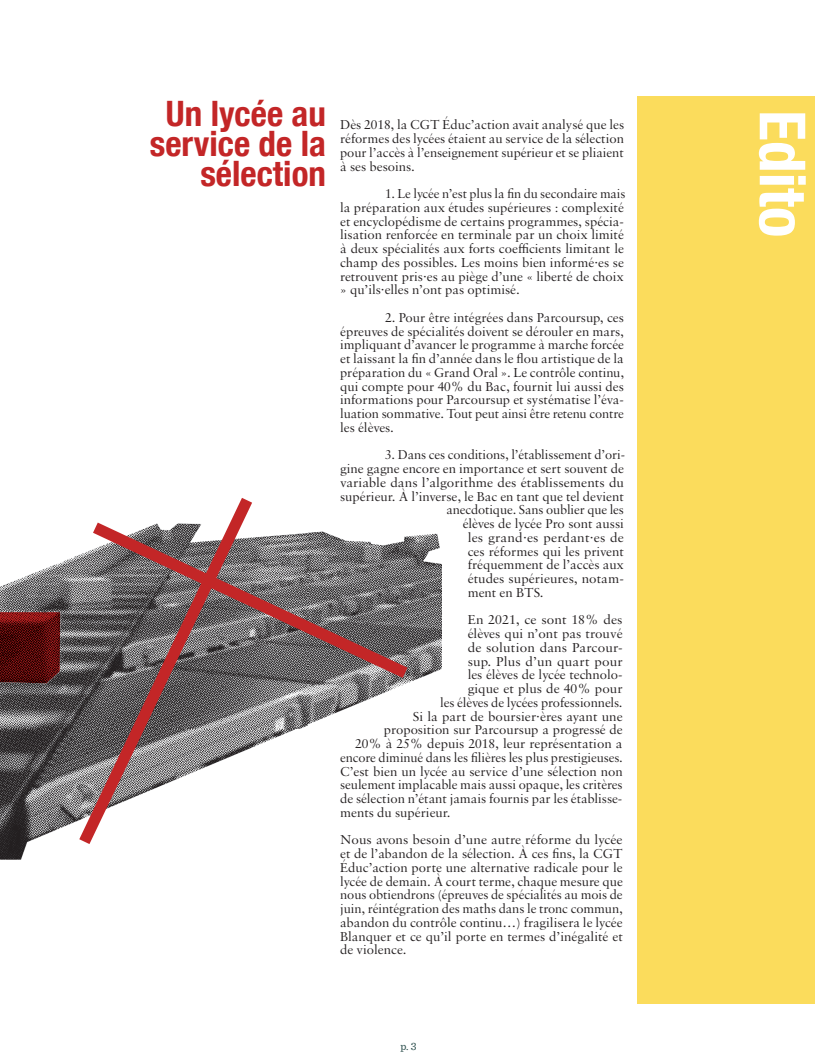
<style>
.page{position:relative;width:815px;height:1063px;background:#fff}
.page>*{position:absolute;margin:0;border:0;box-sizing:border-box;transform-origin:0 0}
.t1{font:700 condensed 63.75px "Helvetica Neue LT Com";color:#fff}
.t2{font:700 condensed 35px/30px "Helvetica Neue LT Com";color:#c32627;text-align:right}
.t3{font:13.75px/13.8px "Sabon MT Pro";color:#231f20;text-align:justify}
.t4{font:11.25px "Sentinel";color:#2a4d4b}
</style>
<div class="page">
<div style="left:638px;top:96px;width:177px;height:907px;background:#fbdc5c"></div>
<img style="left:0;top:533px;width:442px;height:326px">
<svg style="left:252px;top:531px;width:155px;height:147px;background:#7f7172"></svg>
<svg style="left:79px;top:498px;width:173px;height:346px"></svg>
<img style="left:0;top:612px;width:60px;height:71px">
<h2 class="t2" style="left:150px;top:99px;width:178px">Un lycée au service de la sélection</h2>
<p class="t3" style="left:340px;top:118px;width:285px">Dès 2018, la CGT Éduc’action avait analysé que les réformes des lycées étaient au service de la sélection pour l’accès à l’enseignement supérieur et se pliaient à ses besoins.</p>
<p class="t3" style="left:340px;top:187px;width:287px;text-indent:45px">1. Le lycée n’est plus la fin du secondaire mais la préparation aux études supérieures : complexité et encyclopédisme de certains programmes, spécia&shy;lisation renforcée en terminale par un choix limité à deux spécialités aux forts coefficients limitant le champ des possibles. Les moins bien informé·es se retrouvent pris·es au piège d’une « liberté de choix » qu’ils·elles n’ont pas optimisé.</p>
<p class="t3" style="left:340px;top:310px;width:285px;text-indent:45px">2. Pour être intégrées dans Parcoursup, ces épreuves de spécialités doivent se dérouler en mars, impliquant d’avancer le programme à marche forcée et laissant la fin d’année dans le flou artistique de la préparation du « Grand Oral ». Le contrôle continu, qui compte pour 40% du Bac, fournit lui aussi des informations pour Parcoursup et systématise l’éva&shy;luation sommative. Tout peut ainsi être retenu contre les élèves.</p>
<p class="t3" style="left:385px;top:448px;width:241px">3. Dans ces conditions, l’établissement d’ori-</p>
<p class="t3" style="left:340px;top:462px;width:285px">gine gagne encore en importance et sert souvent de</p>
<p class="t3" style="left:340px;top:475px;width:285px">variable dans l’algorithme des établissements du</p>
<p class="t3" style="left:340px;top:489px;width:285px">supérieur. À l’inverse, le Bac en tant que tel devient</p>
<p class="t3" style="left:446px;top:503px;width:179px">anecdotique. Sans oublier que les</p>
<p class="t3" style="left:463px;top:517px;width:163px">élèves de lycée Pro sont aussi</p>
<p class="t3" style="left:468px;top:530px;width:158px">les grand·es perdant·es de</p>
<p class="t3" style="left:468px;top:544px;width:158px">ces réformes qui les privent</p>
<p class="t3" style="left:468px;top:558px;width:158px">fréquemment de l’accès aux</p>
<p class="t3" style="left:468px;top:572px;width:158px">études supérieures, notam-</p>
<p class="t3" style="left:468px;top:585px;width:78px">ment en BTS.</p>
<p class="t3" style="left:468px;top:613px;width:156px">En 2021, ce sont 18% des</p>
<p class="t3" style="left:468px;top:627px;width:157px">élèves qui n’ont pas trouvé</p>
<p class="t3" style="left:468px;top:640px;width:156px">de solution dans Parcour-</p>
<p class="t3" style="left:468px;top:654px;width:157px">sup. Plus d’un quart pour</p>
<p class="t3" style="left:468px;top:668px;width:157px">les élèves de lycée technolo-</p>
<p class="t3" style="left:468px;top:682px;width:156px">gique et plus de 40% pour</p>
<p class="t3" style="left:440px;top:695px;width:184px">les élèves de lycées professionnels.</p>
<p class="t3" style="left:413px;top:709px;width:211px">Si la part de boursier·ères ayant une</p>
<p class="t3" style="left:384px;top:723px;width:240px">proposition sur Parcoursup a progressé de</p>
<p class="t3" style="left:355px;top:737px;width:269px">20% à 25% depuis 2018, leur représentation a</p>
<p class="t3" style="left:340px;top:750px;width:284px">encore diminué dans les filières les plus prestigieuses.</p>
<p class="t3" style="left:340px;top:764px;width:284px">C’est bien un lycée au service d’une sélection non</p>
<p class="t3" style="left:340px;top:778px;width:284px">seulement implacable mais aussi opaque, les critères</p>
<p class="t3" style="left:340px;top:792px;width:284px">de sélection n’étant jamais fournis par les établisse-</p>
<p class="t3" style="left:340px;top:805px;width:112px">ments du supérieur.</p>
<p class="t3" style="left:340px;top:833px;width:284px">Nous avons besoin d’une autre réforme du lycée et de l’abandon de la sélection. À ces fins, la CGT Éduc’action porte une alternative radicale pour le lycée de demain. À court terme, chaque mesure que nous obtiendrons (épreuves de spécialités au mois de juin, réintégration des maths dans le tronc commun, abandon du contrôle continu…) fragilisera le lycée Blanquer et ce qu’il porte en termes d’inégalité et de violence.</p>
<p class="t4" style="left:400px;top:1038px;width:18px">p. 3</p>
<h1 class="t1" style="left:821px;top:110px;width:129px;rotate:90deg">Edito</h1>
</div>
